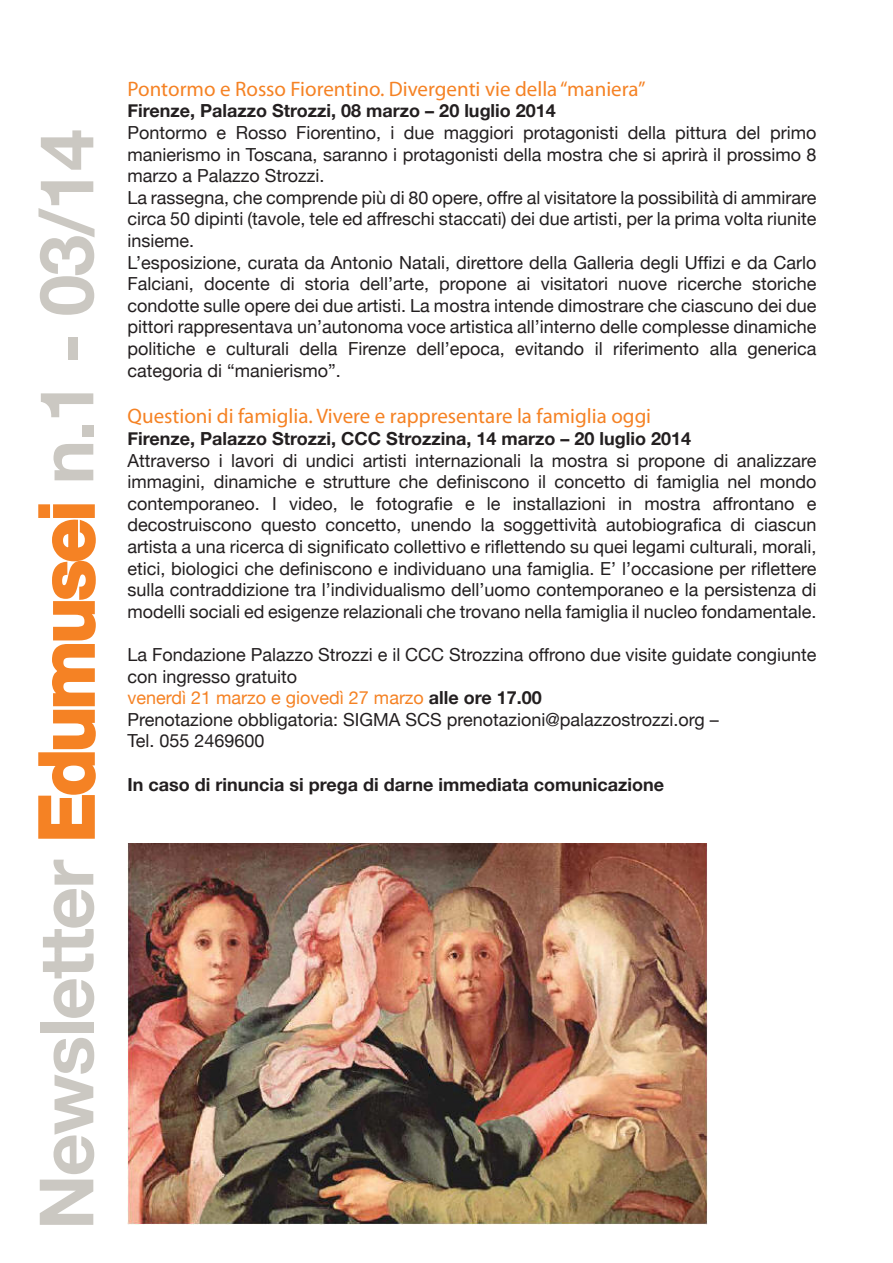
<style>
.page{position:relative;width:893px;height:1263px;background:#fff}
.page>*{position:absolute;margin:0;border:0;box-sizing:border-box;transform-origin:0 0}
.t1{font:700 75px "Helvetica Neue";letter-spacing:-.025em;color:#cbc8c2}
.titolo_notizia{font:21px "Myriad Pro";color:#f58224}
.testo{font:18px/21.6px "Helvetica Neue";color:#231f20;text-align:justify}
.testo-2{font:700 18px "Helvetica Neue";color:#231f20}
.testo-3{font:18px "Helvetica Neue";color:#f58224}
.s1{color:#f58224}
.s2{font-weight:700;color:#231f20}
</style>
<div class="page">
<svg style="left:38px;top:504px;width:58px;height:335px"></svg>
<img style="left:128px;top:844px;width:580px;height:381px">
<h1 class="t1" style="left:20px;top:1230px;width:1102px;rotate:-90deg">Newsletter <span class="s1">Edumusei</span> n.1 - 03/14</h1>
<p class="titolo_notizia" style="left:128px;top:76px;width:519px">Pontormo e Rosso Fiorentino. Divergenti vie della “maniera”</p>
<p class="testo-2" style="left:128px;top:100px;width:430px">Firenze, Palazzo Strozzi, 08 marzo – 20 luglio 2014</p>
<p class="testo" style="left:128px;top:121px;width:690px">Pontormo e Rosso Fiorentino, i due maggiori protagonisti della pittura del primo manierismo in Toscana, saranno i protagonisti della mostra che si aprirà il prossimo 8 marzo a Palazzo Strozzi.</p>
<p class="testo" style="left:128px;top:186px;width:690px">La rassegna, che comprende più di 80 opere, offre al visitatore la possibilità di ammirare circa 50 dipinti (tavole, tele ed affreschi staccati) dei due artisti, per la prima volta riunite insieme.</p>
<p class="testo" style="left:128px;top:251px;width:690px">L’esposizione, curata da Antonio Natali, direttore della Galleria degli Uffizi e da Carlo Falciani, docente di storia dell’arte, propone ai visitatori nuove ricerche storiche condotte sulle opere dei due artisti. La mostra intende dimostrare che ciascuno dei due pittori rappresentava un’autonoma voce artistica all’interno delle complesse dinamiche politiche e culturali della Firenze dell’epoca, evitando il riferimento alla generica categoria di “manierismo”.</p>
<p class="titolo_notizia" style="left:128px;top:403px;width:525px">Questioni di famiglia. Vivere e rappresentare la famiglia oggi</p>
<p class="testo-2" style="left:128px;top:427px;width:565px">Firenze, Palazzo Strozzi, CCC Strozzina, 14 marzo – 20 luglio 2014</p>
<p class="testo" style="left:128px;top:449px;width:690px">Attraverso i lavori di undici artisti internazionali la mostra si propone di analizzare immagini, dinamiche e strutture che definiscono il concetto di famiglia nel mondo contemporaneo. I video, le fotografie e le installazioni in mostra affrontano e decostruiscono questo concetto, unendo la soggettività autobiografica di ciascun artista a una ricerca di significato collettivo e riflettendo su quei legami culturali, morali, etici, biologici che definiscono e individuano una famiglia. E’ l’occasione per riflettere sulla contraddizione tra l’individualismo dell’uomo contemporaneo e la persistenza di modelli sociali ed esigenze relazionali che trovano nella famiglia il nucleo fondamentale.</p>
<p class="testo" style="left:128px;top:643px;width:690px">La Fondazione Palazzo Strozzi e il CCC Strozzina offrono due visite guidate congiunte con ingresso gratuito</p>
<p class="testo-3" style="left:128px;top:687px;width:416px">venerdì 21 marzo e giovedì 27 marzo <span class="s2">alle ore 17.00</span></p>
<p class="testo" style="left:128px;top:708px;width:593px">Prenotazione obbligatoria: SIGMA SCS prenotazioni@palazzostrozzi.org –</p>
<p class="testo" style="left:128px;top:730px;width:139px">Tel. 055 2469600</p>
<p class="testo-2" style="left:128px;top:773px;width:538px">In caso di rinuncia si prega di darne immediata comunicazione</p>
</div>
